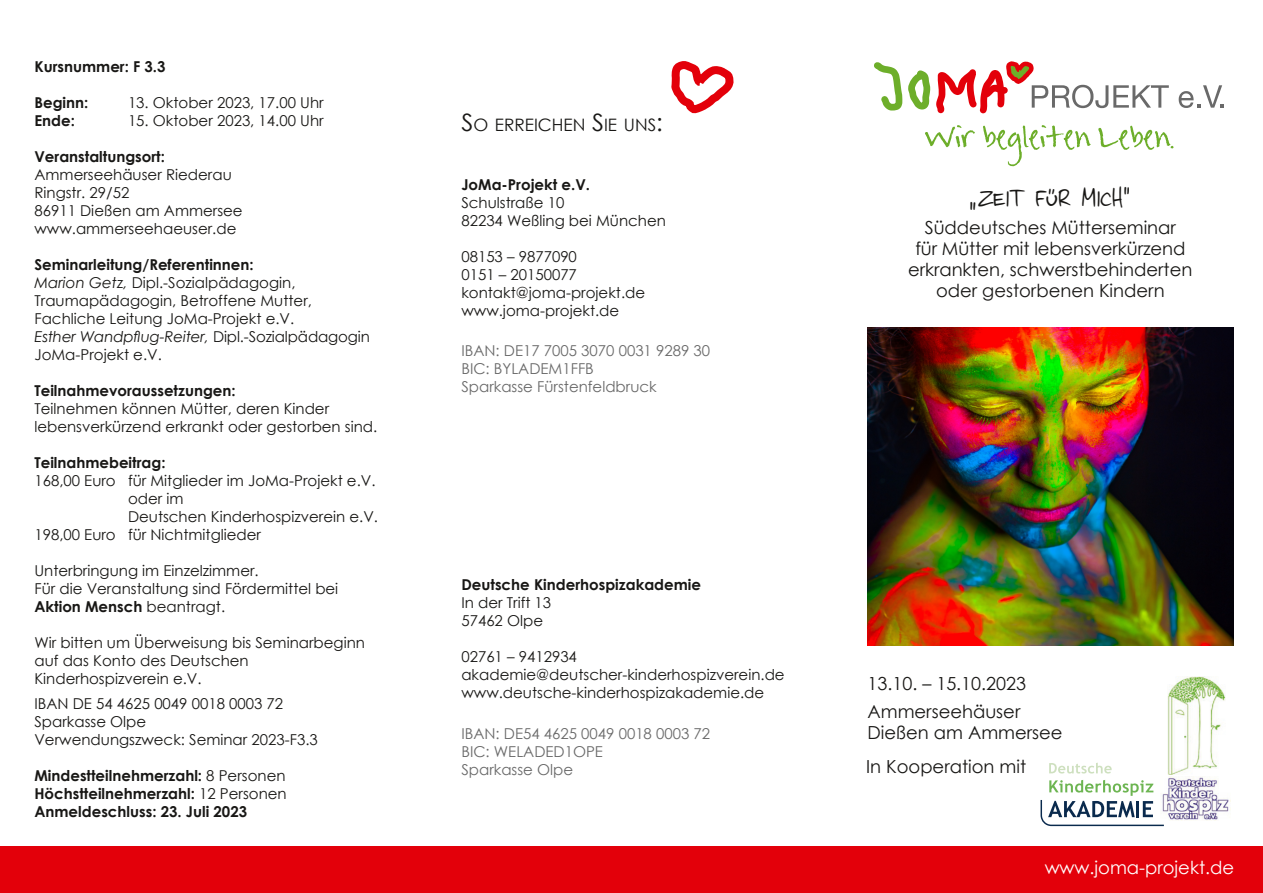
<style>
.page{position:relative;width:1263px;height:893px;background:#fff}
.page>*{position:absolute;margin:0;border:0;box-sizing:border-box;transform-origin:0 0}
.t1{font:24px "NICHTLUSDUENN";color:#181715}
.t2{font:18px/21px "Century Gothic";color:#181715}
.t3{font:18px "Century Gothic";color:#fff}
.t4{font:17.1px "Century Gothic";color:#181715}
.t5{font:15px/18px "Century Gothic";color:#181715}
.t6{font:700 15px/18px "Century Gothic";color:#181715;text-align:justify}
.t7{font:15px/18px "Century Gothic";color:#696969}
.s1{font-weight:700}
.s2{font-style:italic}
.s3{font-weight:400}
.s4{font-size:24px}
</style>
<div class="page">
<div style="left:0;top:846px;width:1263px;height:47px;background:#e3000a"></div>
<svg style="left:925px;top:125px;width:50px;height:22px"></svg>
<svg style="left:983px;top:125px;width:108px;height:41px"></svg>
<svg style="left:1098px;top:126px;width:75px;height:24px"></svg>
<svg style="left:874px;top:61px;width:295px;height:53px"></svg>
<svg style="left:1179px;top:85px;width:45px;height:23px"></svg>
<svg style="left:671px;top:61px;width:63px;height:53px"></svg>
<div style="left:1147px;top:773px;width:86px;height:52px;background:#fff;border:1px solid #fff;border-radius:10px"></div>
<img style="left:1165px;top:776px;width:65px;height:45px">
<img style="left:1167px;top:676px;width:58px;height:99px">
<svg style="left:1049px;top:763px;width:63px;height:10px"></svg>
<svg style="left:1040px;top:780px;width:125px;height:47px"></svg>
<img style="left:867px;top:328px;width:366px;height:318px">
<p class="t6" style="left:34px;top:59px;width:133px">Kursnummer: F 3.3</p>
<p class="t6" style="left:34px;top:95px;width:56px">Beginn:</p>
<p class="t5" style="left:128px;top:95px;width:197px">13. Oktober 2023, 17.00 Uhr</p>
<p class="t6" style="left:34px;top:113px;width:42px">Ende:</p>
<p class="t5" style="left:128px;top:113px;width:197px">15. Oktober 2023, 14.00 Uhr</p>
<p class="t6" style="left:34px;top:149px;width:132px">Veranstaltungsort:</p>
<p class="t5" style="left:34px;top:167px;width:210px">Ammerseehäuser Riederau<br>Ringstr. 29/52<br>86911 Dießen am Ammersee www.ammerseehaeuser.de</p>
<p class="t5" style="left:34px;top:257px;width:337px"><span class="s1">Seminarleitung/Referentinnen:<br></span><span class="s2">Marion Getz,</span> Dipl.-Sozialpädagogin, Traumapädagogin, Betroffene Mutter, Fachliche Leitung JoMa-Projekt e.V.<br><span class="s2">Esther Wandpflug-Reiter,</span> Dipl.-Sozialpädagogin JoMa-Projekt e.V.</p>
<p class="t6" style="left:34px;top:383px;width:203px">Teilnahmevoraussetzungen:</p>
<p class="t5" style="left:34px;top:401px;width:344px">Teilnehmen können Mütter, deren Kinder lebensverkürzend erkrankt oder gestorben sind.</p>
<p class="t6" style="left:34px;top:455px;width:133px">Teilnahmebeitrag:</p>
<p class="t5" style="left:34px;top:473px;width:343px">168,00 Euro für Mitglieder im JoMa-Projekt e.V.</p>
<p class="t5" style="left:128px;top:491px;width:57px">oder im</p>
<p class="t5" style="left:128px;top:509px;width:252px">Deutschen Kinderhospizverein e.V.</p>
<p class="t5" style="left:34px;top:527px;width:228px">198,00 Euro für Nichtmitglieder</p>
<p class="t5" style="left:34px;top:563px;width:305px">Unterbringung im Einzelzimmer.<br>Für die Veranstaltung sind Fördermittel bei<br><span class="s1">Aktion Mensch</span> beantragt.</p>
<p class="t5" style="left:34px;top:635px;width:332px">Wir bitten um Überweisung bis Seminarbeginn auf das Konto des Deutschen<br>Kinderhospizverein e.V.</p>
<p class="t5" style="left:34px;top:696px;width:285px">IBAN DE 54 4625 0049 0018 0003 72<br>Sparkasse Olpe<br>Verwendungszweck: Seminar 2023-F3.3</p>
<p class="t6" style="left:34px;top:768px;width:254px">Mindestteilnehmerzahl: <span class="s3">8 Personen </span>Höchstteilnehmerzahl: <span class="s3">12 Personen </span>Anmeldeschluss: 23. Juli 2023</p>
<p class="t4" style="left:461px;top:119px;width:203px"><span class="s4">S</span>O ERREICHEN <span class="s4">S</span>IE UNS<span class="s4">:</span></p>
<p class="t6" style="left:461px;top:177px;width:130px">JoMa-Projekt e.V.</p>
<p class="t5" style="left:461px;top:195px;width:206px">Schulstraße 10<br>82234 Weßling bei München</p>
<p class="t5" style="left:461px;top:249px;width:185px">08153 – 9877090<br>0151 – 20150077 kontakt@joma-projekt.de www.joma-projekt.de</p>
<p class="t7" style="left:461px;top:343px;width:250px">IBAN: DE17 7005 3070 0031 9289 30<br>BIC: BYLADEM1FFB<br>Sparkasse Fürstenfeldbruck</p>
<p class="t6" style="left:461px;top:577px;width:241px">Deutsche Kinderhospizakademie</p>
<p class="t5" style="left:461px;top:595px;width:91px">In der Trift 13<br>57462 Olpe</p>
<p class="t5" style="left:461px;top:649px;width:325px">02761 – 9412934 akademie@deutscher-kinderhospizverein.de www.deutsche-kinderhospizakademie.de</p>
<p class="t7" style="left:461px;top:726px;width:250px">IBAN: DE54 4625 0049 0018 0003 72<br>BIC: WELADED1OPE<br>Sparkasse Olpe</p>
<h1 class="t1" style="left:969px;top:181px;width:165px">„ZEIT FÜR MICH“</h1>
<p class="t2" style="left:908px;top:219px;width:286px;text-align:center">Süddeutsches Mütterseminar<br>für Mütter mit lebensverkürzend erkrankten, schwerstbehinderten oder gestorbenen Kindern</p>
<p class="t2" style="left:867px;top:671px;width:160px;line-height:28.5px">13.10. – 15.10.2023<br>Ammerseehäuser</p>
<p class="t2" style="left:867px;top:724px;width:197px">Dießen am Ammersee</p>
<p class="t2" style="left:866px;top:758px;width:161px">In Kooperation mit</p>
<p class="t3" style="left:1045px;top:861px;width:191px">www.joma-projekt.de</p>
</div>
